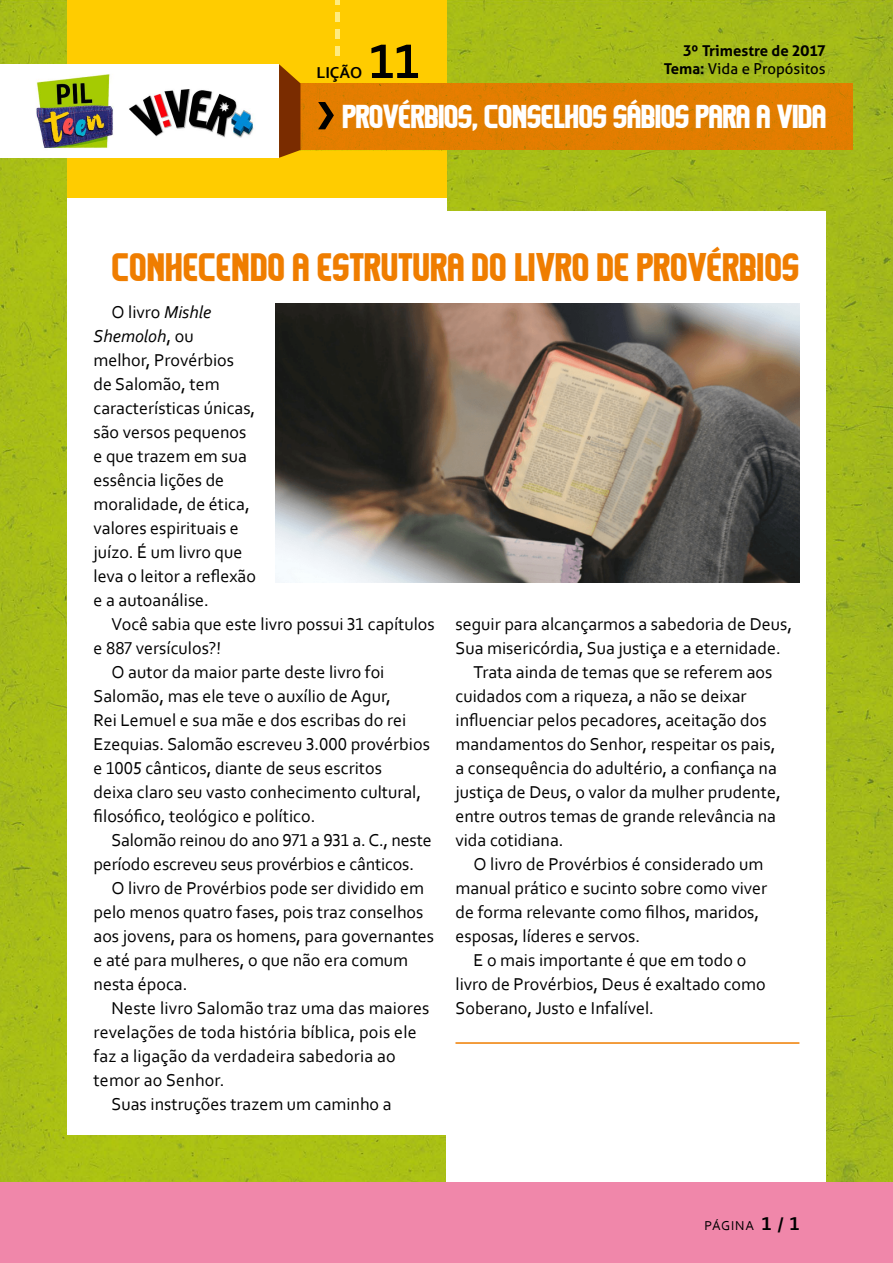
<style>
.page{position:relative;width:893px;height:1263px;background:#fff}
.page>*{position:absolute;margin:0;border:0;box-sizing:border-box;transform-origin:0 0}
.t1{font:700 51px "Corbel";color:#000}
.t2{font:36px "Komikazoom";color:#ef7d00}
.t3{font:30px "Komikazoom";letter-spacing:-.02em;color:#fff}
.t4{font:18px/24px "Corbel";color:#000}
.t5{font:700 16.5px "Corbel";color:#000}
.t6{font:15px "Aller";color:#000}
.t7{font:700 15px "Aller";color:#000}
.t8{font:13.5px "Corbel";letter-spacing:.06em;color:#000}
.s1{font-weight:700}
.s2{font-style:italic}
.s3{font-weight:700;font-size:19.5px}
</style>
<div class="page">
<img style="left:0;top:0;width:893px;height:1182px">
<div style="left:67px;top:0;width:379px;height:222px;background:#fc0"></div>
<div style="left:67px;top:198px;width:379px;height:936px;background:#fff"></div>
<div style="left:446px;top:211px;width:379px;height:1019px;background:#fff"></div>
<div style="left:300px;top:83px;width:553px;height:67px;background:#e27d00"></div>
<div style="left:0;top:64px;width:279px;height:94px;background:#fff"></div>
<svg style="left:318px;top:102px;width:16px;height:27px"></svg>
<div style="left:0;top:1182px;width:893px;height:81px;background:#f087aa"></div>
<svg style="left:279px;top:64px;width:21px;height:94px;background:#8d4300"></svg>
<svg style="left:335px;top:0;width:5px;height:5px"></svg>
<div style="left:335px;top:12px;width:5px;height:10px;background:#ffec80"></div>
<div style="left:335px;top:29px;width:5px;height:10px;background:#ffec80"></div>
<div style="left:335px;top:46px;width:5px;height:10px;background:#ffec80"></div>
<img style="left:36px;top:74px;width:218px;height:74px">
<hr style="left:455px;top:1042px;width:344px;height:2px;background:#ef7d00">
<img style="left:275px;top:303px;width:524px;height:279px">
<p class="t5" style="left:317px;top:62px;width:47px">LIÇÃO</p>
<h1 class="t1" style="left:369px;top:29px;width:52px">11</h1>
<p class="t7" style="left:683px;top:41px;width:144px">3º Trimestre de 2017</p>
<p class="t6" style="left:664px;top:59px;width:163px"><span class="s1">Tema:</span> Vida e Propósitos</p>
<h3 class="t3" style="left:342px;top:97px;width:486px">PROVÉRBIOS, CONSELHOS SÁBIOS PARA A VIDA</h3>
<h2 class="t2" style="left:112px;top:242px;width:689px">CONHECENDO A ESTRUTURA DO LIVRO DE PROVÉRBIOS</h2>
<p class="t4" style="left:94px;top:300px;width:164px;text-indent:18px">O livro <span class="s2">Mishle<br>Shemoloh</span>, ou<br>melhor, Provérbios de Salomão, tem características únicas, são versos pequenos e que trazem em sua essência lições de moralidade, de ética, valores espirituais e juízo. É um livro que leva o leitor a reflexão e a autoanálise.</p>
<p class="t4" style="left:112px;top:612px;width:325px">Você sabia que este livro possui 31 capítulos</p>
<p class="t4" style="left:94px;top:635px;width:129px">e 887 versículos?!</p>
<p class="t4" style="left:112px;top:659px;width:274px">O autor da maior parte deste livro foi</p>
<p class="t4" style="left:94px;top:683px;width:299px">Salomão, mas ele teve o auxílio de Agur,</p>
<p class="t4" style="left:94px;top:707px;width:314px">Rei Lemuel e sua mãe e dos escribas do rei</p>
<p class="t4" style="left:94px;top:731px;width:338px">Ezequias. Salomão escreveu 3.000 provérbios</p>
<p class="t4" style="left:94px;top:755px;width:290px">e 1005 cânticos, diante de seus escritos</p>
<p class="t4" style="left:94px;top:779px;width:329px">deixa claro seu vasto conhecimento cultural,</p>
<p class="t4" style="left:94px;top:803px;width:223px">filosófico, teológico e político.</p>
<p class="t4" style="left:112px;top:827px;width:322px">Salomão reinou do ano 971 a 931 a. C., neste</p>
<p class="t4" style="left:94px;top:851px;width:322px">período escreveu seus provérbios e cânticos.</p>
<p class="t4" style="left:112px;top:875px;width:314px">O livro de Provérbios pode ser dividido em</p>
<p class="t4" style="left:94px;top:899px;width:331px">pelo menos quatro fases, pois traz conselhos</p>
<p class="t4" style="left:94px;top:923px;width:342px">aos jovens, para os homens, para governantes</p>
<p class="t4" style="left:94px;top:947px;width:316px">e até para mulheres, o que não era comum</p>
<p class="t4" style="left:94px;top:971px;width:95px">nesta época.</p>
<p class="t4" style="left:112px;top:995px;width:319px">Neste livro Salomão traz uma das maiores</p>
<p class="t4" style="left:94px;top:1019px;width:325px">revelações de toda história bíblica, pois ele</p>
<p class="t4" style="left:94px;top:1043px;width:304px">faz a ligação da verdadeira sabedoria ao</p>
<p class="t4" style="left:94px;top:1067px;width:132px">temor ao Senhor.</p>
<p class="t4" style="left:112px;top:1091px;width:282px">Suas instruções trazem um caminho a</p>
<p class="t4" style="left:455px;top:612px;width:338px">seguir para alcançarmos a sabedoria de Deus,</p>
<p class="t4" style="left:455px;top:636px;width:327px">Sua misericórdia, Sua justiça e a eternidade.</p>
<p class="t4" style="left:473px;top:660px;width:300px">Trata ainda de temas que se referem aos</p>
<p class="t4" style="left:455px;top:684px;width:293px">cuidados com a riqueza, a não se deixar</p>
<p class="t4" style="left:455px;top:708px;width:313px">influenciar pelos pecadores, aceitação dos</p>
<p class="t4" style="left:455px;top:732px;width:321px">mandamentos do Senhor, respeitar os pais,</p>
<p class="t4" style="left:455px;top:756px;width:323px">a consequência do adultério, a confiança na</p>
<p class="t4" style="left:455px;top:780px;width:327px">justiça de Deus, o valor da mulher prudente,</p>
<p class="t4" style="left:455px;top:804px;width:322px">entre outros temas de grande relevância na</p>
<p class="t4" style="left:455px;top:828px;width:110px">vida cotidiana.</p>
<p class="t4" style="left:473px;top:852px;width:291px">O livro de Provérbios é considerado um</p>
<p class="t4" style="left:455px;top:876px;width:313px">manual prático e sucinto sobre como viver</p>
<p class="t4" style="left:455px;top:900px;width:305px">de forma relevante como filhos, maridos,</p>
<p class="t4" style="left:455px;top:924px;width:186px">esposas, líderes e servos.</p>
<p class="t4" style="left:473px;top:947px;width:274px">E o mais importante é que em todo o</p>
<p class="t4" style="left:455px;top:971px;width:312px">livro de Provérbios, Deus é exaltado como</p>
<p class="t4" style="left:455px;top:995px;width:200px">Soberano, Justo e Infalível.</p>
<p class="t8" style="left:705px;top:1217px;width:96px">PÁGINA <span class="s3">1 / 1</span></p>
</div>
